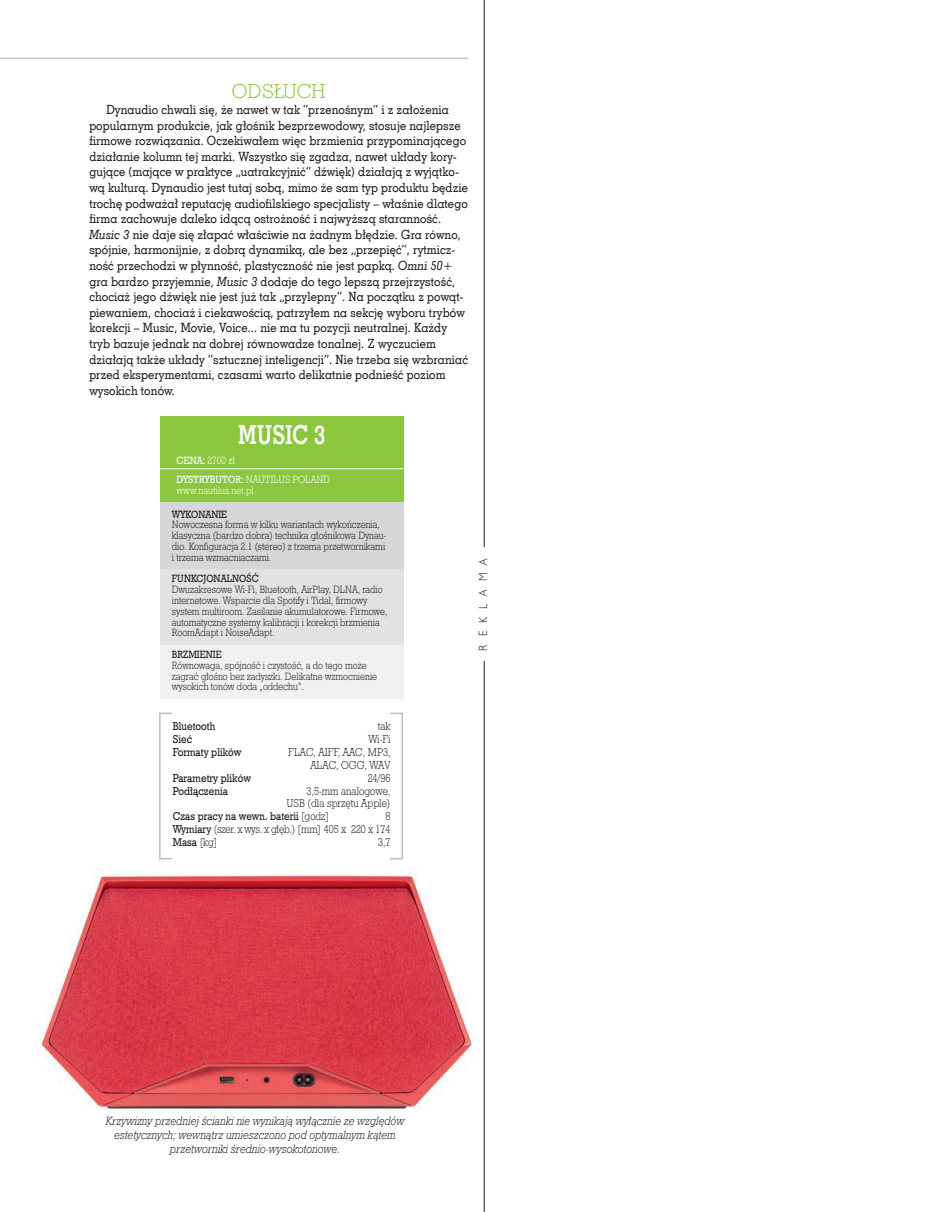
<style>
.page{position:relative;width:936px;height:1212px;background:#fff}
.page>*{position:absolute;margin:0;border:0;box-sizing:border-box;transform-origin:0 0}
.t1{font:26.25px "Geo Slab 703 Bd EU";color:#fff;scale:.8 1}
.t2{font:18px "Geo Slab 703 Lt PL";color:#8bc63e}
.t3{font:12.75px/15.6px "Geo Slab 703 Md EU";letter-spacing:.01em;color:#231f20;scale:.9 1}
.t4{font:italic 12px/14.4px "Geo Slab 712 Lt EU";color:#231f20;text-align:center;scale:.9 1}
.t5{font:12px "Humanst 521 Lt EU";color:#231f20;scale:.9 1}
.t6{font:9.75px/12.8px "Geo Slb 712 Lt PL";color:#231f20;text-align:right;scale:.9 1}
.t7{font:9.75px "Geo Slb 712 Md PL";color:#231f20;scale:.9 1}
.t8{font:9.75px/12.9px "Geo Slb 712 Lt PL";letter-spacing:-.025em;color:#231f20;text-align:right;scale:.9 1}
.t9{font:9.75px "Geo Slb 712 Md PL";color:#231f20;scale:.89 1}
.t10{font:9px/10.8px "Geo Slb 712 Lt PL";color:#231f20;scale:.9 1}
.t11{font:9px/19.4px "Geo Slb 712 Lt PL";color:#fff;scale:.9 1}
.t12{font:9px "Geo Slb 712 Md PL";color:#231f20;scale:.9 1}
.s1{font-style:italic}
.s2{font-family:"Geo Slb 712 Md PL"}
.s3{font-family:"Geo Slb 712 Lt PL"}
</style>
<div class="page">
<hr style="left:0;top:58px;width:872px;height:1px;background:#c2c3c6">
<div style="left:468px;top:0;width:467px;height:1212px;background:#fff"></div>
<div style="left:159px;top:566px;width:244px;height:133px;background:#f0f1f2"></div>
<div style="left:159px;top:502px;width:244px;height:142px;background:#e1e2e4"></div>
<div style="left:159px;top:501px;width:244px;height:67px;background:#d5d6d8"></div>
<div style="left:159px;top:417px;width:244px;height:85px;background:#8bc63e"></div>
<hr style="left:159px;top:468px;width:244px;height:1px;background:#fff">
<hr style="left:484px;top:0;width:1px;height:1212px;background:#231f20">
<div style="left:477px;top:548px;width:13px;height:113px;background:#fff"></div>
<img style="left:40px;top:873px;width:432px;height:241px">
<h2 class="t2" style="left:232px;top:80px;width:95px">ODSŁUCH</h2>
<p class="t3" style="left:89px;top:102px;width:422px;text-indent:17px">Dynaudio chwali się, że nawet w tak “przenośnym” i z założenia popularnym produkcie, jak głośnik bezprzewodowy, stosuje najlepsze firmowe rozwiązania. Oczekiwałem więc brzmienia przypominającego działanie kolumn tej marki. Wszystko się zgadza, nawet układy kory&shy;gujące (mające w praktyce „uatrakcyjnić” dźwięk) działają z wyjątko&shy;wą kulturą. Dynaudio jest tutaj sobą, mimo że sam typ produktu będzie trochę podważał reputację audiofilskiego specjalisty – właśnie dlatego firma zachowuje daleko idącą ostrożność i najwyższą staranność.<br><span class="s1">Music 3</span> nie daje się złapać właściwie na żadnym błędzie. Gra równo, spójnie, harmonijnie, z dobrą dynamiką, ale bez „przepięć”, rytmicz&shy;ność przechodzi w płynność, plastyczność nie jest papką. <span class="s1">Omni 50+ </span>gra bardzo przyjemnie, <span class="s1">Music 3</span> dodaje do tego lepszą przejrzystość, chociaż jego dźwięk nie jest już tak „przylepny”. Na początku z powąt&shy;piewaniem, chociaż i ciekawością, patrzyłem na sekcję wyboru trybów korekcji – Music, Movie, Voice... nie ma tu pozycji neutralnej. Każdy tryb bazuje jednak na dobrej równowadze tonalnej. Z wyczuciem działają także układy “sztucznej inteligencji”. Nie trzeba się wzbraniać przed eksperymentami, czasami warto delikatnie podnieść poziom wysokich tonów.</p>
<h1 class="t1" style="left:238px;top:418px;width:110px">MUSIC 3</h1>
<p class="t11" style="left:177px;top:450px;width:172px"><span class="s2">CENA:</span> 2700 zł<br><span class="s2">DYSTRYBUTOR:</span> NAUTILUS POLAND</p>
<p class="t11" style="left:177px;top:480px;width:87px">www.nautilus.net.pl</p>
<p class="t12" style="left:172px;top:507px;width:63px">WYKONANIE</p>
<p class="t10" style="left:172px;top:519px;width:240px">Nowoczesna forma w kilku wariantach wykończenia, klasyczna (bardzo dobra) technika głośnikowa Dynau&shy;dio. Konfiguracja 2.1 (stereo) z trzema przetwornikami i trzema wzmacniaczami.</p>
<p class="t12" style="left:172px;top:572px;width:98px">FUNKCJONALNOŚĆ</p>
<p class="t10" style="left:172px;top:584px;width:241px">Dwuzakresowe Wi-Fi, Bluetooth, AirPlay, DLNA, radio internetowe. Wsparcie dla Spotify i Tidal, firmowy system multiroom. Zasilanie akumulatorowe. Firmowe, automatyczne systemy kalibracji i korekcji brzmienia RoomAdapt i NoiseAdapt.</p>
<p class="t12" style="left:172px;top:648px;width:57px">BRZMIENIE</p>
<p class="t10" style="left:172px;top:659px;width:229px">Równowaga, spójność i czystość, a do tego może zagrać głośno bez zadyszki. Delikatne wzmocnienie wysokich tonów doda „oddechu”.</p>
<p class="t7" style="left:173px;top:719px;width:49px">Bluetooth</p>
<p class="t6" style="left:378px;top:720px;width:16px">tak</p>
<p class="t7" style="left:173px;top:732px;width:23px">Sieć</p>
<p class="t6" style="left:368px;top:732px;width:26px">Wi-Fi</p>
<p class="t7" style="left:173px;top:745px;width:78px">Formaty plików</p>
<p class="t6" style="left:288px;top:745px;width:115px">FLAC, AIFF, AAC, MP3,<br>ALAC, OGG, WAV</p>
<p class="t7" style="left:173px;top:771px;width:88px">Parametry plików</p>
<p class="t6" style="left:367px;top:771px;width:27px">24/96</p>
<p class="t7" style="left:173px;top:783px;width:63px">Podłączenia</p>
<p class="t6" style="left:286px;top:784px;width:117px">3,5-mm analogowe,<br>USB (dla sprzętu Apple)</p>
<p class="t9" style="left:173px;top:809px;width:177px">Czas pracy na wewn. baterii <span class="s3">[godz]</span></p>
<p class="t8" style="left:173px;top:810px;width:243px">8<br><span class="s2">Wymiary</span> (szer. x wys. x głęb.) [mm] 405 x 220 x 174</p>
<p class="t9" style="left:173px;top:835px;width:52px">Masa <span class="s3">[kg]</span></p>
<p class="t6" style="left:378px;top:835px;width:15px">3,7</p>
<p class="t5" style="left:476px;top:651px;width:104px;rotate:-90deg">R E K L A M A</p>
<p class="t4" style="left:106px;top:1113px;width:333px">Krzywizny przedniej ścianki nie wynikają wyłącznie ze względów estetycznych; wewnątrz umieszczono pod optymalnym kątem przetworniki średnio-wysokotonowe.</p>
</div>
